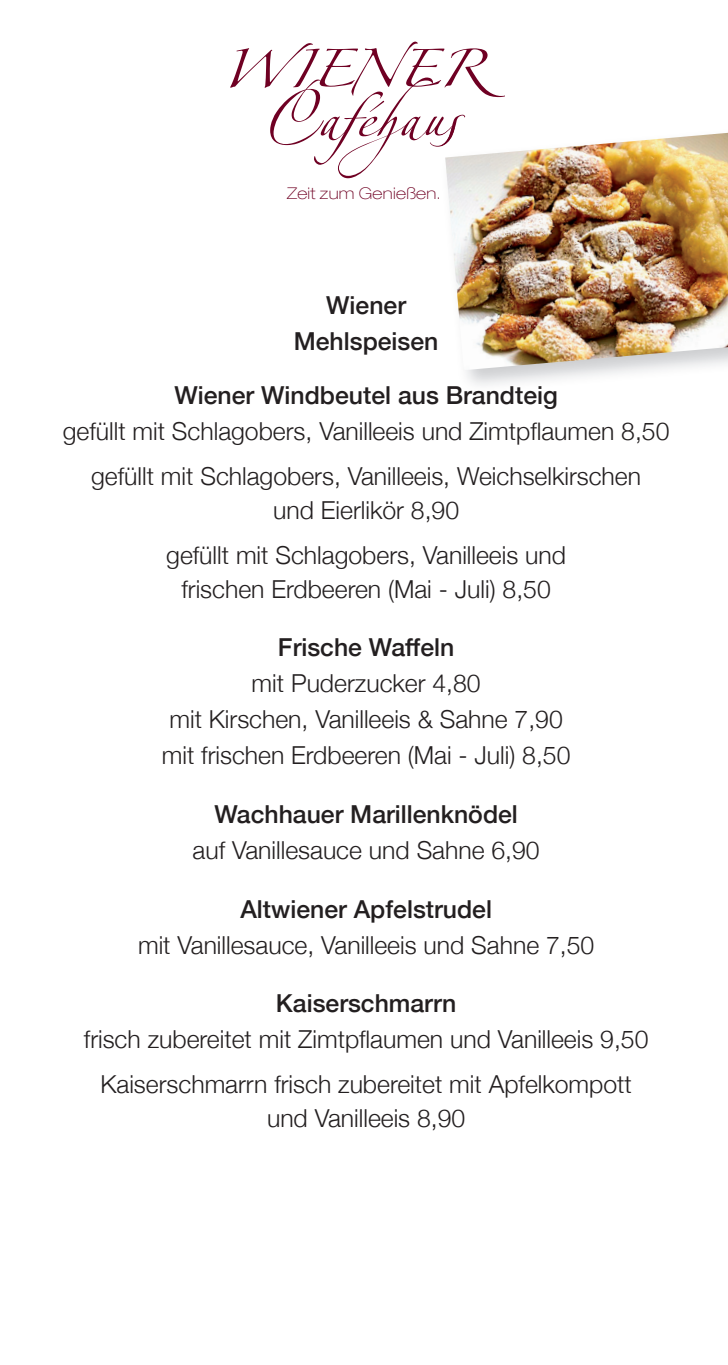
<style>
.page{position:relative;width:728px;height:1365px;background:#fff}
.page>*{position:absolute;margin:0;border:0;box-sizing:border-box;transform-origin:0 0}
.t1{font:300 24.75px/45px "Helvetica Neue";color:#231f20;text-align:center}
.t2{font:500 24.75px/36px "Helvetica Neue";color:#231f20;text-align:center}
.t3{font:100 expanded 16.2px "Helvetica Neue";letter-spacing:.02em;color:#6f0023}
</style>
<div class="page">
<svg style="left:230px;top:42px;width:274px;height:136px"></svg>
<img style="left:440px;top:128px;width:14px;height:18px">
<img style="left:445px;top:133px;width:282px;height:237px">
<p class="t3" style="left:287px;top:184px;width:154px">Zeit zum Genießen.</p>
<p class="t2" style="left:293px;top:286px;width:146px">Wiener<br>Mehlspeisen</p>
<p class="t2" style="left:174px;top:376px;width:384px">Wiener Windbeutel aus Brandteig</p>
<p class="t1" style="left:63px;top:407px;width:607px">gefüllt mit Schlagobers, Vanilleeis und Zimtpflaumen 8,50 gefüllt mit Schlagobers, Vanilleeis, Weichselkirschen</p>
<p class="t1" style="left:166px;top:486px;width:401px">und Eierlikör 8,90<br>gefüllt mit Schlagobers, Vanilleeis und</p>
<p class="t1" style="left:181px;top:565px;width:370px">frischen Erdbeeren (Mai - Juli) 8,50</p>
<p class="t2" style="left:278px;top:628px;width:178px">Frische Waffeln</p>
<p class="t1" style="left:162px;top:664px;width:410px;line-height:36px">mit Puderzucker 4,80<br>mit Kirschen, Vanilleeis &amp; Sahne 7,90 mit frischen Erdbeeren (Mai - Juli) 8,50</p>
<p class="t2" style="left:214px;top:794px;width:305px">Wachhauer Marillenknödel</p>
<p class="t1" style="left:192px;top:826px;width:348px">auf Vanillesauce und Sahne 6,90</p>
<p class="t2" style="left:240px;top:889px;width:253px">Altwiener Apfelstrudel</p>
<p class="t1" style="left:138px;top:920px;width:457px">mit Vanillesauce, Vanilleeis und Sahne 7,50</p>
<p class="t2" style="left:276px;top:983px;width:182px">Kaiserschmarrn</p>
<p class="t1" style="left:84px;top:1015px;width:565px">frisch zubereitet mit Zimtpflaumen und Vanilleeis 9,50<br>Kaiserschmarrn frisch zubereitet mit Apfelkompott</p>
<p class="t1" style="left:267px;top:1094px;width:200px">und Vanilleeis 8,90</p>
</div>
